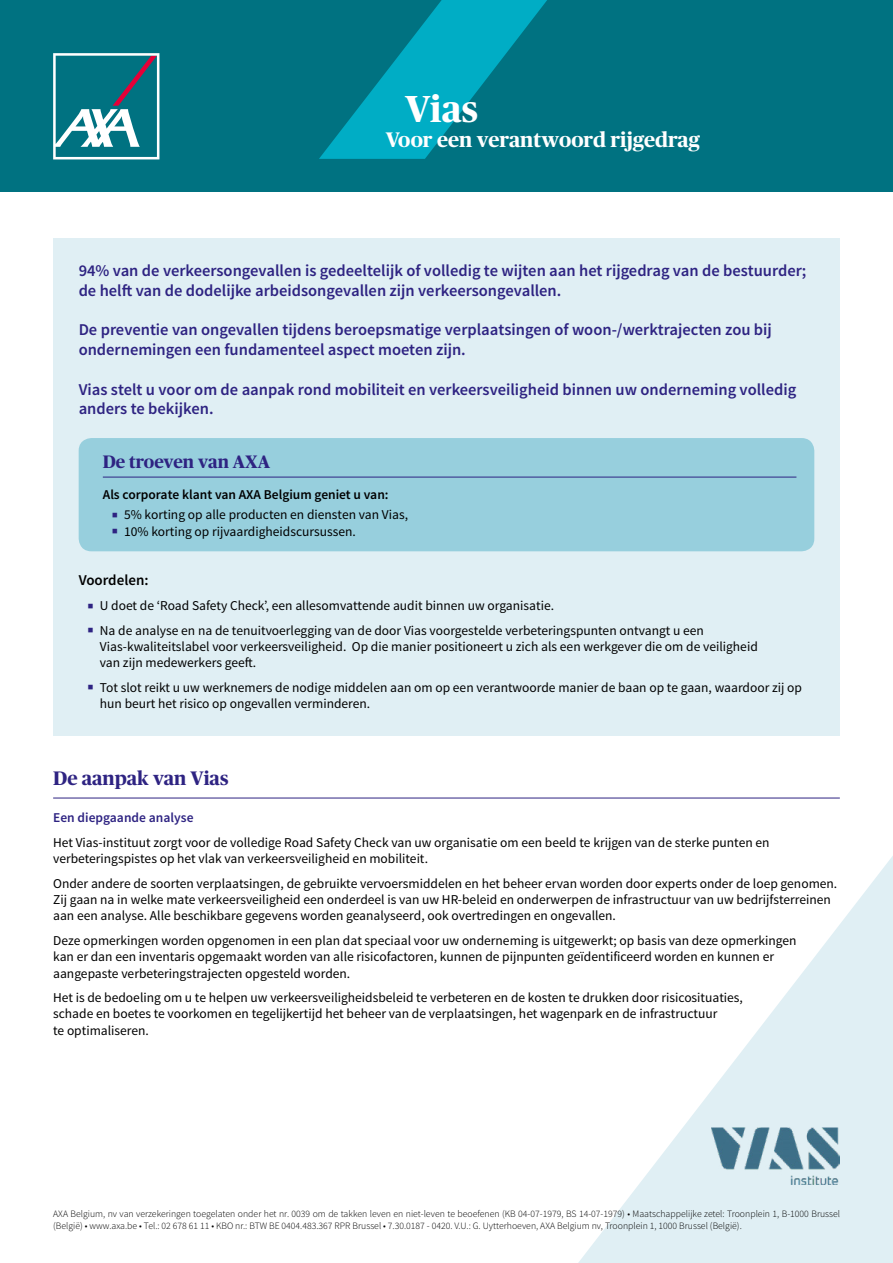
<style>
.page{position:relative;width:893px;height:1263px;background:#fff}
.page>*{position:absolute;margin:0;border:0;box-sizing:border-box;transform-origin:0 0}
.t1{font:700 37.5px "Publico Headline";color:#fff}
.t2{font:700 21px "Publico Headline";color:#fff}
.t3{font:700 19.5px "Publico Headline";color:#2e2382}
.t4{font:700 18px "Publico Headline";color:#2e2382}
.t5{font:600 16.5px/19.8px "Source Sans Pro";color:#2e2382}
.t6{font:600 15px "Source Sans Pro";color:#000}
.t7{font:13.5px/16.2px "Source Sans Pro";color:#000}
.t8{font:600 13.5px "Source Sans Pro";color:#000}
.t9{font:600 13.5px "Source Sans Pro";color:#2e2382}
.t10{font:300 9.75px/11.7px "Source Sans Pro";color:#000}
.s1{font-size:22.5px;color:#2e2382}
</style>
<div class="page">
<div style="left:0;top:0;width:893px;height:191px;background:#007281"></div>
<svg style="left:319px;top:0;width:228px;height:159px"></svg>
<svg style="left:578px;top:856px;width:315px;height:407px"></svg>
<div style="left:53px;top:238px;width:787px;height:498px;background:#e0eff4"></div>
<hr style="left:53px;top:798px;width:787px;height:1px;background:#2e2382">
<div style="left:79px;top:438px;width:735px;height:113px;background:#97cfdd;border-radius:13px"></div>
<hr style="left:103px;top:477px;width:693px;height:1px;background:#2e2382">
<svg style="left:53px;top:53px;width:106px;height:106px"></svg>
<img style="left:711px;top:1121px;width:129px;height:64px">
<h1 class="t1" style="left:405px;top:82px;width:74px">Vias</h1>
<h2 class="t2" style="left:386px;top:125px;width:316px">Voor een verantwoord rijgedrag</h2>
<p class="t5" style="left:79px;top:261px;width:729px">94% van de verkeersongevallen is gedeeltelijk of volledig te wijten aan het rijgedrag van de bestuurder; de helft van de dodelijke arbeidsongevallen zijn verkeersongevallen.</p>
<p class="t5" style="left:79px;top:320px;width:695px">De preventie van ongevallen tijdens beroepsmatige verplaatsingen of woon-/werktrajecten zou bij ondernemingen een fundamenteel aspect moeten zijn.</p>
<p class="t5" style="left:79px;top:380px;width:719px">Vias stelt u voor om de aanpak rond mobiliteit en verkeersveiligheid binnen uw onderneming volledig anders te bekijken.</p>
<h3 class="t4" style="left:103px;top:449px;width:169px">De troeven van AXA</h3>
<p class="t8" style="left:103px;top:486px;width:287px">Als corporate klant van AXA Belgium geniet u van:</p>
<p class="t7" style="left:111px;top:507px;width:298px"><span class="s1">■</span> 5% korting op alle producten en diensten van Vias,</p>
<p class="t7" style="left:111px;top:523px;width:246px"><span class="s1">■</span> 10% korting op rijvaardigheidscursussen.</p>
<p class="t6" style="left:79px;top:571px;width:71px">Voordelen:</p>
<p class="t7" style="left:87px;top:598px;width:468px"><span class="s1">■</span> U doet de ‘Road Safety Check’, een allesomvattende audit binnen uw organisatie.</p>
<p class="t7" style="left:100px;top:622px;width:659px;text-indent:-13px"><span class="s1">■</span> Na de analyse en na de tenuitvoerlegging van de door Vias voorgestelde verbeteringspunten ontvangt u een<br>Vias-kwaliteitslabel voor verkeersveiligheid. Op die manier positioneert u zich als een werkgever die om de veiligheid van zijn medewerkers geeft.</p>
<p class="t7" style="left:100px;top:679px;width:704px;text-indent:-13px"><span class="s1">■</span> Tot slot reikt u uw werknemers de nodige middelen aan om op een verantwoorde manier de baan op te gaan, waardoor zij op hun beurt het risico op ongevallen verminderen.</p>
<h3 class="t3" style="left:53px;top:764px;width:177px">De aanpak van Vias</h3>
<p class="t9" style="left:53px;top:809px;width:142px">Een diepgaande analyse</p>
<p class="t7" style="left:53px;top:835px;width:718px">Het Vias-instituut zorgt voor de volledige Road Safety Check van uw organisatie om een beeld te krijgen van de sterke punten en verbeteringspistes op het vlak van verkeersveiligheid en mobiliteit.</p>
<p class="t7" style="left:53px;top:876px;width:786px">Onder andere de soorten verplaatsingen, de gebruikte vervoersmiddelen en het beheer ervan worden door experts onder de loep genomen.<br>Zij gaan na in welke mate verkeersveiligheid een onderdeel is van uw HR-beleid en onderwerpen de infrastructuur van uw bedrijfsterreinen aan een analyse. Alle beschikbare gegevens worden geanalyseerd, ook overtredingen en ongevallen.</p>
<p class="t7" style="left:53px;top:933px;width:745px">Deze opmerkingen worden opgenomen in een plan dat speciaal voor uw onderneming is uitgewerkt; op basis van deze opmerkingen kan er dan een inventaris opgemaakt worden van alle risicofactoren, kunnen de pijnpunten geïdentificeerd worden en kunnen er aangepaste verbeteringstrajecten opgesteld worden.</p>
<p class="t7" style="left:53px;top:990px;width:691px">Het is de bedoeling om u te helpen uw verkeersveiligheidsbeleid te verbeteren en de kosten te drukken door risicosituaties, schade en boetes te voorkomen en tegelijkertijd het beheer van de verplaatsingen, het wagenpark en de infrastructuur<br>te optimaliseren.</p>
<p class="t10" style="left:53px;top:1208px;width:788px">AXA Belgium, nv van verzekeringen toegelaten onder het nr. 0039 om de takken leven en niet-leven te beoefenen (KB 04-07-1979, BS 14-07-1979) • Maatschappelijke zetel: Troonplein 1, B-1000 Brussel (België) • www.axa.be • Tel.: 02 678 61 11 • KBO nr.: BTW BE 0404.483.367 RPR Brussel • 7.30.0187 - 0420. V.U.: G. Uytterhoeven, AXA Belgium nv, Troonplein 1, 1000 Brussel (België).</p>
</div>
